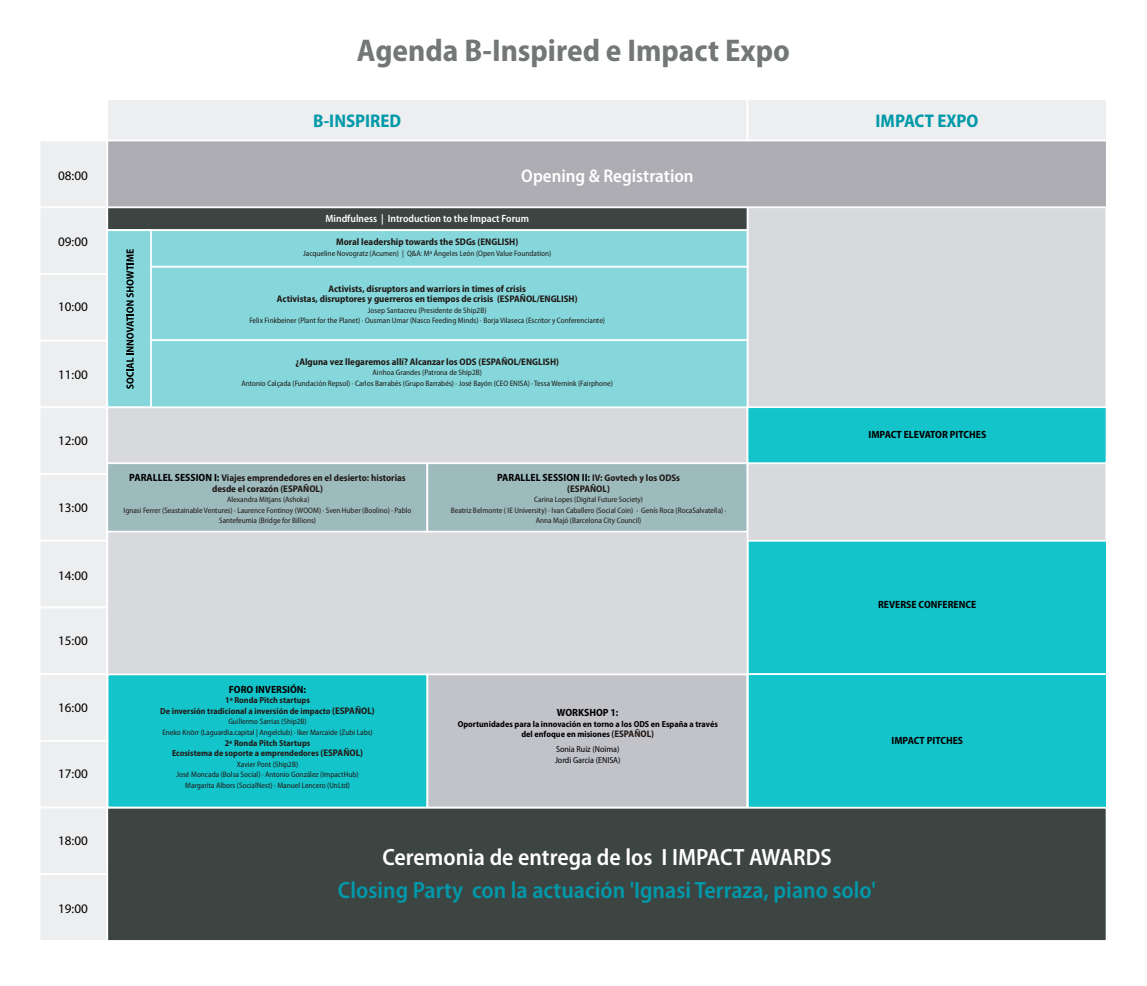
<style>
.page{position:relative;width:1147px;height:986px;background:#fff}
.page>*{position:absolute;margin:0;border:0;box-sizing:border-box;transform-origin:0 0}
.t1{font:700 semi-condensed 31.5px "Myriad Pro";color:#737877}
.t2{font:600 semi-condensed 23.62px "Myriad Pro";color:#0099a9}
.t3{font:600 semi-condensed 23.62px "Myriad Pro";color:#fff}
.t4{font:600 semi-condensed 18.38px "Myriad Pro";color:#fff}
.t5{font:700 semi-condensed 18.38px "Myriad Pro";color:#0099a9}
.t6{font:13.12px "Myriad Pro";color:#000}
.t7{font:700 semi-condensed 10.5px "Myriad Pro";color:#000}
.t8{font:600 semi-condensed 10.5px "Myriad Pro";color:#fff}
.t9{font:700 semi-condensed 9.62px/10.5px "Myriad Pro";color:#211915;text-align:center}
.t10{font:700 semi-condensed 8.75px/10.5px "Myriad Pro";color:#211915;text-align:center}
.t11{font:700 semi-condensed 8.75px/10.5px "Myriad Pro";color:#000;text-align:center}
.t12{font:semi-condensed 8.75px/10.5px "Myriad Pro";color:#000}
.t13{font:semi-condensed 7.88px/10.5px "Myriad Pro";color:#211915;text-align:center}
.s1{font-size:10.5px;color:#000}
.s2{font-size:9.62px;color:#211915}
.s3{font-size:9.62px}
</style>
<div class="page">
<div style="left:606px;top:140px;width:501px;height:734px;background:#d8d9dd;border:2px solid #fff"></div>
<div style="left:39px;top:206px;width:69px;height:69px;background:#edeef0;border:2px solid #fff"></div>
<div style="left:39px;top:140px;width:69px;height:68px;background:#edeef0;border:2px solid #fff"></div>
<div style="left:39px;top:273px;width:69px;height:68px;background:#edeef0;border:2px solid #fff"></div>
<div style="left:39px;top:340px;width:69px;height:68px;background:#edeef0;border:2px solid #fff"></div>
<div style="left:39px;top:406px;width:69px;height:69px;background:#edeef0;border:2px solid #fff"></div>
<div style="left:39px;top:473px;width:69px;height:69px;background:#edeef0;border:2px solid #fff"></div>
<div style="left:39px;top:540px;width:69px;height:68px;background:#edeef0;border:2px solid #fff"></div>
<div style="left:39px;top:606px;width:69px;height:69px;background:#edeef0;border:2px solid #fff"></div>
<div style="left:39px;top:673px;width:69px;height:69px;background:#edeef0;border:2px solid #fff"></div>
<div style="left:39px;top:740px;width:69px;height:68px;background:#edeef0;border:2px solid #fff"></div>
<div style="left:39px;top:807px;width:69px;height:68px;background:#edeef0;border:2px solid #fff"></div>
<div style="left:39px;top:873px;width:69px;height:69px;background:#edeef0;border:2px solid #fff"></div>
<div style="left:106px;top:206px;width:642px;height:668px;background:#d8d9dd;border:2px solid #fff"></div>
<div style="left:106px;top:98px;width:642px;height:43px;background:#edeef0;border:2px solid #fff"></div>
<div style="left:746px;top:98px;width:361px;height:43px;background:#edeef0;border:2px solid #fff"></div>
<div style="left:747px;top:540px;width:360px;height:135px;background:#14c4cb;border:2px solid #fff"></div>
<div style="left:747px;top:673px;width:360px;height:136px;background:#14c4cb;border:2px solid #fff"></div>
<div style="left:106px;top:206px;width:642px;height:25px;background:#3d4543"></div>
<div style="left:106px;top:229px;width:642px;height:39px;background:#85d7dc;border:2px solid #fff"></div>
<div style="left:106px;top:266px;width:642px;height:75px;background:#85d7dc;border:2px solid #fff"></div>
<div style="left:106px;top:339px;width:642px;height:69px;background:#85d7dc;border:2px solid #fff"></div>
<div style="left:106px;top:462px;width:322px;height:70px;background:#9dbabd;border:2px solid #fff"></div>
<div style="left:426px;top:462px;width:322px;height:70px;background:#9dbabd;border:2px solid #fff"></div>
<div style="left:746px;top:406px;width:361px;height:58px;background:#14c4cb;border:2px solid #fff"></div>
<div style="left:107px;top:673px;width:321px;height:135px;background:#14c4cb;border:2px solid #fff"></div>
<div style="left:426px;top:673px;width:322px;height:135px;background:#c2c3c9;border:2px solid #fff"></div>
<div style="left:106px;top:807px;width:1001px;height:135px;background:#3d4543;border:2px solid #fff"></div>
<div style="left:106px;top:140px;width:1001px;height:68px;background:#aeadb3;border:2px solid #fff"></div>
<div style="left:106px;top:229px;width:46px;height:179px;background:#85d7dc;border:2px solid #fff"></div>
<svg style="left:126px;top:249px;width:8px;height:140px"></svg>
<h3 class="t6" style="left:58px;top:167px;width:31px">08:00</h3>
<h3 class="t6" style="left:58px;top:233px;width:31px">09:00</h3>
<h3 class="t6" style="left:58px;top:298px;width:31px">10:00</h3>
<h3 class="t6" style="left:58px;top:367px;width:31px">11:00</h3>
<h3 class="t6" style="left:58px;top:432px;width:31px">12:00</h3>
<h3 class="t6" style="left:58px;top:500px;width:31px">13:00</h3>
<h3 class="t6" style="left:58px;top:568px;width:31px">14:00</h3>
<h3 class="t6" style="left:58px;top:633px;width:31px">15:00</h3>
<h3 class="t6" style="left:58px;top:699px;width:31px">16:00</h3>
<h3 class="t6" style="left:58px;top:766px;width:31px">17:00</h3>
<h3 class="t6" style="left:58px;top:833px;width:31px">18:00</h3>
<h3 class="t6" style="left:58px;top:901px;width:31px">19:00</h3>
<h1 class="t1" style="left:357px;top:31px;width:434px">Agenda B-Inspired e Impact Expo</h1>
<h3 class="t5" style="left:313px;top:109px;width:89px">B-INSPIRED</h3>
<h3 class="t4" style="left:521px;top:165px;width:174px">Opening &amp; Registration</h3>
<h3 class="t8" style="left:325px;top:212px;width:205px">Mindfulness | Introduction to the Impact Forum</h3>
<p class="t9" style="left:336px;top:236px;width:183px">Moral leadership towards the SDGs (ENGLISH)</p>
<p class="t13" style="left:303px;top:248px;width:249px">Jacqueline Novogratz (Acumen) | Q&amp;A: Mª Ángeles León (Open Value Foundation)</p>
<p class="t9" style="left:277px;top:283px;width:302px">Activists, disruptors and warriors in times of crisis<br>Activistas, disruptores y guerreros en tiempos de crisis (ESPAÑOL/ENGLISH)</p>
<p class="t13" style="left:249px;top:305px;width:357px">Josep Santacreu (Presidente de Ship2B)<br>Felix Finkbeiner (Plant for the Planet) · Ousman Umar (Nasco Feeding Minds) · Borja Vilaseca (Escritor y Conferenciante)</p>
<p class="t9" style="left:295px;top:356px;width:265px">¿Alguna vez llegaremos allí? Alcanzar los ODS (ESPAÑOL/ENGLISH)</p>
<p class="t13" style="left:241px;top:367px;width:373px">Ainhoa Grandes (Patrona de Ship2B)<br>Antonio Calçada (Fundación Repsol) · Carlos Barrabés (Grupo Barrabés) · José Bayón (CEO ENISA) · Tessa Wernink (Fairphone)</p>
<p class="t9" style="left:129px;top:473px;width:278px"><span class="s1">PARALLEL SESSION I:</span> Viajes emprendedores en el desierto: historias desde el corazón (ESPAÑOL)</p>
<p class="t13" style="left:123px;top:494px;width:289px">Alexandra Mitjans (Ashoka)<br>Ignasi Ferrer (Seastainable Ventures) · Laurence Fontinoy (WOOM) · Sven Huber (Boolino) · Pablo<br>Santefeumia (Bridge for Billions)</p>
<h3 class="t7" style="left:497px;top:471px;width:185px">PARALLEL SESSION II: <span class="s2">IV: Govtech y los ODSs</span></h3>
<p class="t9" style="left:567px;top:483px;width:44px">(ESPAÑOL)</p>
<p class="t13" style="left:450px;top:494px;width:277px">Carina Lopes (Digital Future Society)<br>Beatriz Belmonte ( IE University) · Ivan Caballero (Social Coin) · Genís Roca (RocaSalvatella) ·<br>Anna Majó (Barcelona City Council)</p>
<h3 class="t7" style="left:229px;top:683px;width:79px">FORO INVERSIÓN:</h3>
<p class="t10" style="left:160px;top:695px;width:216px">1ª Ronda Pitch startups<br>De inversión tradicional a inversión de impacto <span class="s3">(ESPAÑOL)</span></p>
<p class="t13" style="left:162px;top:716px;width:212px">Guillermo Sarrias (Ship2B)<br>Eneko Knörr (Laguardia.capital | Angelclub) · Iker Marcaide (Zubi Labs)</p>
<p class="t10" style="left:172px;top:737px;width:192px">2ª Ronda Pitch Startups<br>Ecosistema de soporte a emprendedores <span class="s3">(ESPAÑOL)</span></p>
<p class="t13" style="left:176px;top:758px;width:183px">Xavier Pont (Ship2B)<br>José Moncada (Bolsa Social) · Antonio González (ImpactHub)<br>Margarita Albors (SocialNest) · Manuel Lencero (UnLtd)</p>
<h3 class="t7" style="left:557px;top:706px;width:63px">WORKSHOP 1:</h3>
<p class="t11" style="left:457px;top:718px;width:262px">Oportunidades para la innovación en torno a los ODS en España a través del enfoque en misiones <span class="s2">(ESPAÑOL)</span></p>
<p class="t12" style="left:555px;top:744px;width:67px">Sonia Ruiz (Noima)<br>Jordi García (ENISA)</p>
<h2 class="t3" style="left:382px;top:842px;width:451px">Ceremonia de entrega de los I IMPACT AWARDS</h2>
<h3 class="t5" style="left:875px;top:109px;width:104px">IMPACT EXPO</h3>
<h3 class="t7" style="left:868px;top:428px;width:119px">IMPACT ELEVATOR PITCHES</h3>
<h3 class="t7" style="left:878px;top:598px;width:100px">REVERSE CONFERENCE</h3>
<h3 class="t7" style="left:891px;top:734px;width:73px">IMPACT PITCHES</h3>
<h2 class="t2" style="left:338px;top:875px;width:539px">Closing Party con la actuación 'Ignasi Terraza, piano solo'</h2>
</div>
